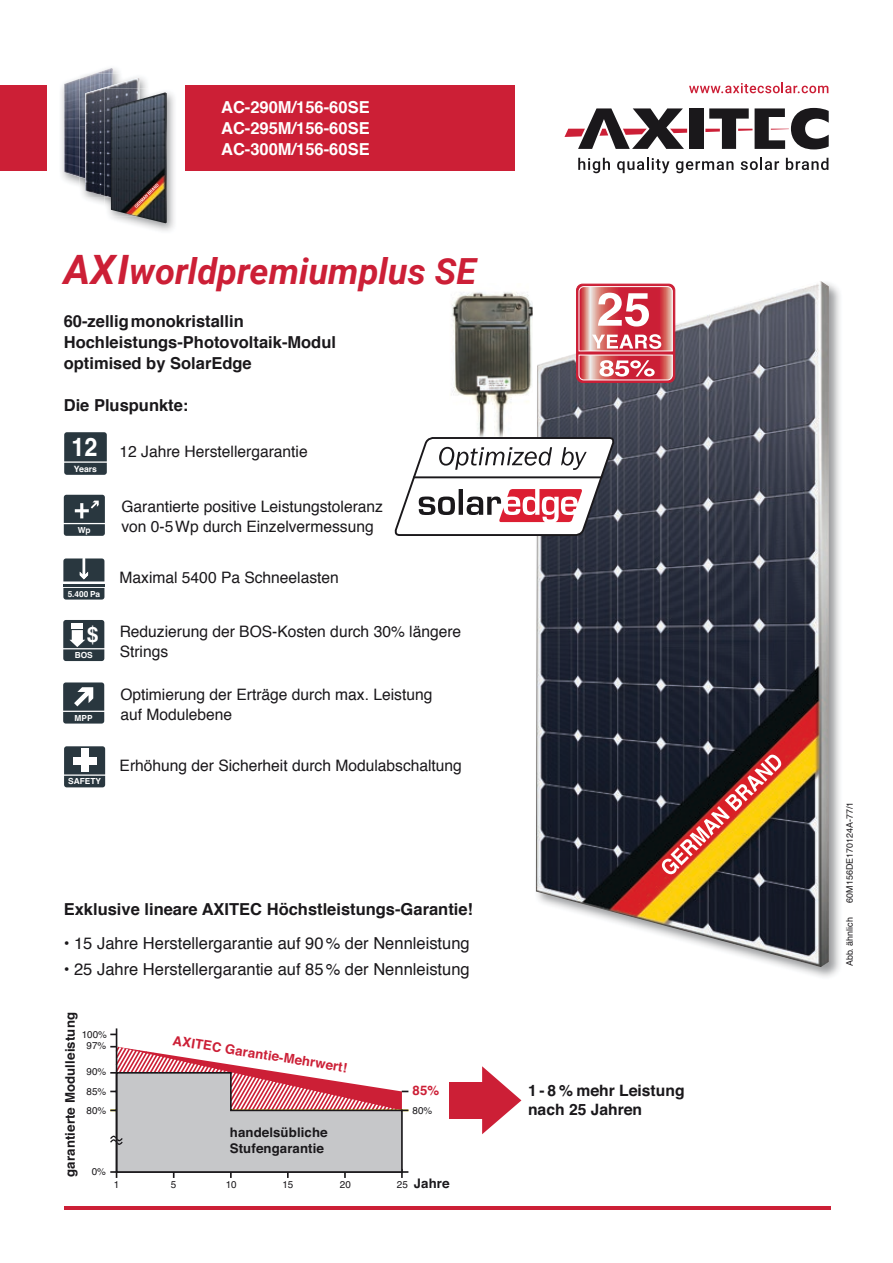
<style>
.page{position:relative;width:893px;height:1263px;background:#fff}
.page>*{position:absolute;margin:0;border:0;box-sizing:border-box;transform-origin:0 0}
.t1{font:italic 700 36px "Roboto";color:#cc1f36}
.t2{font:700 25.65px "Helvetica";color:#fff;scale:.91 1}
.t3{font:700 21.3px "Helvetica";color:#fff}
.t4{font:700 16.5px/21px "Helvetica";color:#1a181b}
.t5{font:16.5px "Helvetica";color:#1a181b}
.t6{font:700 16.5px/21px "Helvetica";color:#fff;text-align:justify}
.t7{font:15.75px/20.2px "Helvetica";color:#1a181b}
.t8{font:700 15.6px/18.8px "Helvetica";color:#1a181b}
.t9{font:700 13.2px/15.9px "Helvetica";letter-spacing:.01em;color:#1a181b}
.t10{font:700 13.2px "Helvetica";color:#cc1f36}
.t11{font:9.9px/19.4px "Helvetica";color:#1a181b;text-align:center}
.t12{font:9px "Helvetica";color:#1a181b}
.t13{font:700 8.7px "Helvetica";color:#fff}
.t14{font:700 8.4px "Helvetica";color:#fff}
.s1{font-size:40.5px}
.s2{font-weight:400;font-size:9.9px}
</style>
<div class="page">
<img style="left:535px;top:283px;width:305px;height:694px">
<img style="left:536px;top:281px;width:293px;height:686px">
<img style="left:670px;top:755px;width:112px;height:110px">
<div style="left:576px;top:284px;width:99px;height:99px;border:1px solid #cc1f36;border-radius:6px"></div>
<svg style="left:578px;top:286px;width:95px;height:95px"></svg>
<hr style="left:63px;top:584px;width:41px;height:3px;background:#29373f">
<svg style="left:63px;top:588px;width:41px;height:12px"></svg>
<svg style="left:63px;top:558px;width:41px;height:23px"></svg>
<svg style="left:64px;top:495px;width:41px;height:41px;background:#3f4c53"></svg>
<svg style="left:63px;top:620px;width:41px;height:41px;background:#4f5b61"></svg>
<svg style="left:63px;top:682px;width:41px;height:41px;background:#4a565d"></svg>
<svg style="left:64px;top:746px;width:41px;height:41px"></svg>
<div style="left:73px;top:756px;width:23px;height:8px;background:#fff"></div>
<div style="left:81px;top:748px;width:8px;height:24px;background:#fff"></div>
<div style="left:185px;top:85px;width:329px;height:86px;background:#cc1f36"></div>
<div style="left:0;top:85px;width:46px;height:86px;background:#cc1f36"></div>
<img style="left:64px;top:68px;width:49px;height:109px">
<img style="left:86px;top:77px;width:61px;height:127px">
<img style="left:79px;top:74px;width:44px;height:124px">
<img style="left:79px;top:74px;width:34px;height:52px">
<img style="left:79px;top:126px;width:6px;height:53px">
<img style="left:85px;top:78px;width:54px;height:118px">
<img style="left:131px;top:92px;width:43px;height:139px">
<img style="left:105px;top:88px;width:34px;height:117px">
<img style="left:111px;top:92px;width:56px;height:131px">
<img style="left:136px;top:184px;width:23px;height:22px">
<div style="left:689px;top:108px;width:14px;height:41px;background:#1a181b"></div>
<svg style="left:564px;top:108px;width:123px;height:41px"></svg>
<svg style="left:705px;top:108px;width:124px;height:41px"></svg>
<svg style="left:578px;top:158px;width:32px;height:15px"></svg>
<svg style="left:617px;top:158px;width:52px;height:15px"></svg>
<svg style="left:676px;top:161px;width:57px;height:12px"></svg>
<svg style="left:741px;top:158px;width:38px;height:12px"></svg>
<svg style="left:786px;top:158px;width:42px;height:12px"></svg>
<svg style="left:689px;top:83px;width:139px;height:10px"></svg>
<hr style="left:64px;top:1207px;width:767px;height:3px;background:#cc1f36">
<img style="left:451px;top:292px;width:81px;height:144px">
<svg style="left:394px;top:437px;width:221px;height:100px"></svg>
<hr style="left:413px;top:476px;width:189px;height:2px;background:#1a181b">
<svg style="left:64px;top:432px;width:43px;height:43px;background:#334148"></svg>
<svg style="left:110px;top:1033px;width:6px;height:2px"></svg>
<hr style="left:116px;top:1028px;width:1px;height:150px;background:#1a181b">
<svg style="left:110px;top:1045px;width:298px;height:133px"></svg>
<svg style="left:482px;top:1066px;width:39px;height:68px"></svg>
<div style="left:449px;top:1082px;width:47px;height:36px;background:#cc1f36"></div>
<p class="t6" style="left:221px;top:97px;width:150px">AC-290M/156-60SE AC-295M/156-60SE AC-300M/156-60SE</p>
<h1 class="t1" style="left:64px;top:246px;width:414px"><span class="s1">AXI</span>worldpremiumplus SE</h1>
<p class="t4" style="left:64px;top:311px;width:274px">60-zellig monokristallin<br>Hochleistungs-Photovoltaik-Modul optimised by SolarEdge</p>
<p class="t4" style="left:64px;top:395px;width:126px">Die Pluspunkte:</p>
<p class="t7" style="left:120px;top:442px;width:190px">12 Jahre Herstellergarantie</p>
<p class="t13" style="left:74px;top:462px;width:25px">Years</p>
<h2 class="t2" style="left:72px;top:426px;width:30px">12</h2>
<p class="t7" style="left:121px;top:496px;width:263px">Garantierte positive Leistungstoleranz</p>
<p class="t14" style="left:78px;top:523px;width:14px">Wp</p>
<p class="t7" style="left:121px;top:517px;width:254px">von 0-5 Wp durch Einzelvermessung</p>
<p class="t14" style="left:68px;top:587px;width:34px">5.400 Pa</p>
<h3 class="t3" style="left:87px;top:617px;width:13px">$</h3>
<p class="t14" style="left:75px;top:648px;width:20px">BOS</p>
<p class="t14" style="left:75px;top:711px;width:20px">MPP</p>
<p class="t14" style="left:68px;top:775px;width:34px">SAFETY</p>
<p class="t7" style="left:120px;top:568px;width:221px">Maximal 5400 Pa Schneelasten</p>
<p class="t7" style="left:120px;top:621px;width:343px">Reduzierung der BOS-Kosten durch 30% längere<br>Strings</p>
<p class="t7" style="left:120px;top:685px;width:313px">Optimierung der Erträge durch max. Leistung auf Modulebene</p>
<p class="t7" style="left:120px;top:755px;width:344px">Erhöhung der Sicherheit durch Modulabschaltung</p>
<p class="t4" style="left:64px;top:899px;width:411px">Exklusive lineare AXITEC Höchstleistungs-Garantie!</p>
<p class="t5" style="left:64px;top:930px;width:407px">• 15 Jahre Herstellergarantie auf 90 % der Nennleistung</p>
<p class="t5" style="left:64px;top:956px;width:407px">• 25 Jahre Herstellergarantie auf 85 % der Nennleistung</p>
<p class="t9" style="left:62px;top:1177px;width:166px;rotate:-90deg">garantierte Modulleistung</p>
<p class="t11" style="left:82px;top:1029px;width:27px;line-height:11.7px">100%<br>97%</p>
<p class="t11" style="left:87px;top:1062px;width:21px;text-align:justify">90% 85% 80%</p>
<p class="t11" style="left:92px;top:1162px;width:16px">0%</p>
<p class="t10" style="left:175px;top:1029px;width:178px;rotate:9deg">AXITEC Garantie-Mehrwert!</p>
<p class="t9" style="left:230px;top:1124px;width:99px">handelsübliche<br>Stufengarantie</p>
<p class="t10" style="left:413px;top:1080px;width:28px">85%</p>
<p class="t11" style="left:413px;top:1101px;width:21px">80%</p>
<p class="t11" style="left:114px;top:1175px;width:7px">1</p>
<p class="t11" style="left:171px;top:1175px;width:7px">5</p>
<p class="t11" style="left:226px;top:1175px;width:13px">10</p>
<p class="t11" style="left:282px;top:1175px;width:13px">15</p>
<p class="t11" style="left:340px;top:1175px;width:13px">20</p>
<p class="t9" style="left:397px;top:1175px;width:54px"><span class="s2">25</span> Jahre</p>
<p class="t8" style="left:528px;top:1081px;width:158px">1 - 8 % mehr Leistung nach 25 Jahren</p>
<p class="t12" style="left:843px;top:902px;width:102px;rotate:-90deg">60M156DE170124A-77/1</p>
<p class="t12" style="left:843px;top:966px;width:51px;rotate:-90deg">Abb. ähnlich</p>
</div>
